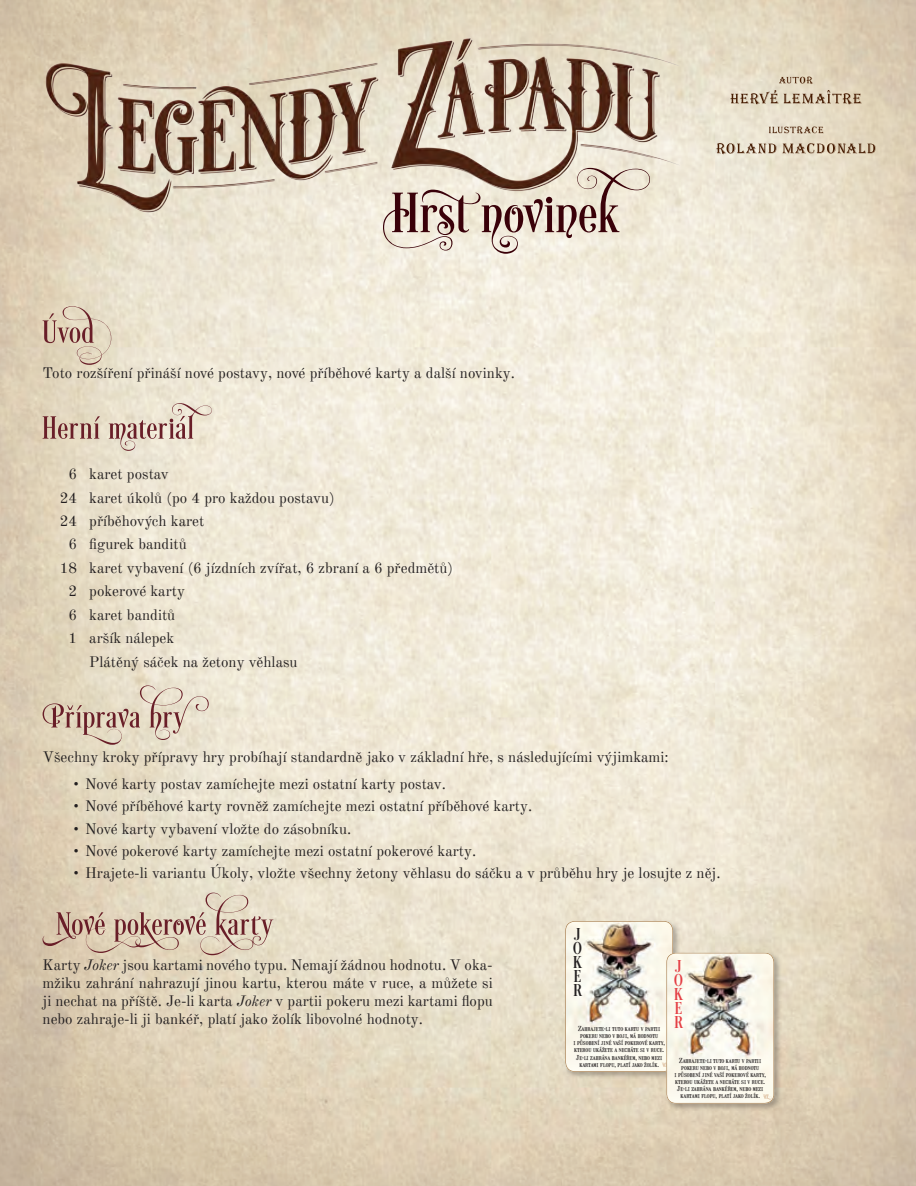
<style>
.page{position:relative;width:916px;height:1186px;background:#fff}
.page>*{position:absolute;margin:0;border:0;box-sizing:border-box;transform-origin:0 0}
.t1{font:17.7px/14.1px "LHF Desire PRO";color:#231f20;text-align:justify;scale:1.12 1}
.t2{font:17.7px/14.1px "LHF Desire PRO";color:#e43e44;text-align:justify;scale:1.12 1}
.t3{font:15px/18px "Old Standard TT";color:#231f20;text-align:justify}
.t4{font:6.6px/7.2px "Mailart Rubberstamp";color:#231f20;text-align:center}
.s1{font-style:italic}
</style>
<div class="page">
<svg style="left:43px;top:306px;width:68px;height:59px;background:#d4c2ad"></svg>
<svg style="left:43px;top:403px;width:169px;height:48px;background:#d8c6b6"></svg>
<svg style="left:43px;top:685px;width:166px;height:60px;background:#d8c7b4"></svg>
<svg style="left:43px;top:892px;width:230px;height:63px;background:#d3c0ac"></svg>
<div style="left:564px;top:919px;width:116px;height:160px;background:#e9e1ce"></div>
<div style="left:665px;top:951px;width:116px;height:160px;background:#231f20;opacity:.3"></div>
<img style="left:565px;top:921px;width:209px;height:182px">
<img style="left:26px;top:5px;width:674px;height:233px">
<svg style="left:730px;top:90px;width:131px;height:15px;background:#c3b29b"></svg>
<svg style="left:779px;top:77px;width:34px;height:7px"></svg>
<svg style="left:716px;top:143px;width:160px;height:11px;background:#b9a791"></svg>
<svg style="left:769px;top:126px;width:55px;height:8px"></svg>
<svg style="left:383px;top:168px;width:267px;height:86px;background:#cfc0b3"></svg>
<p class="t3" style="left:43px;top:363px;width:474px">Toto rozšíření přináší nové postavy, nové příběhové karty a další novinky.</p>
<p class="t3" style="left:69px;top:464px;width:102px">6 karet postav</p>
<p class="t3" style="left:60px;top:487px;width:276px">24 karet úkolů (po 4 pro každou postavu)</p>
<p class="t3" style="left:60px;top:511px;width:146px">24 příběhových karet</p>
<p class="t3" style="left:69px;top:534px;width:120px">6 figurek banditů</p>
<p class="t3" style="left:60px;top:558px;width:395px">18 karet vybavení (6 jízdních zvířat, 6 zbraní a 6 předmětů)</p>
<p class="t3" style="left:69px;top:581px;width:118px">2 pokerové karty</p>
<p class="t3" style="left:69px;top:605px;width:108px">6 karet banditů</p>
<p class="t3" style="left:69px;top:628px;width:107px">1 aršík nálepek</p>
<p class="t3" style="left:89px;top:651px;width:210px">Plátěný sáček na žetony věhlasu</p>
<p class="t3" style="left:43px;top:747px;width:628px">Všechny kroky přípravy hry probíhají standardně jako v základní hře, s následujícími výjimkami:</p>
<p class="t3" style="left:72px;top:774px;width:375px">• Nové karty postav zamíchejte mezi ostatní karty postav.</p>
<p class="t3" style="left:72px;top:796px;width:461px">• Nové příběhové karty rovněž zamíchejte mezi ostatní příběhové karty.</p>
<p class="t3" style="left:72px;top:818px;width:280px">• Nové karty vybavení vložte do zásobníku.</p>
<p class="t3" style="left:72px;top:840px;width:405px">• Nové pokerové karty zamíchejte mezi ostatní pokerové karty.</p>
<p class="t3" style="left:72px;top:863px;width:650px">• Hrajete-li variantu Úkoly, vložte všechny žetony věhlasu do sáčku a v průběhu hry je losujte z něj.</p>
<p class="t3" style="left:43px;top:954px;width:452px">Karty <span class="s1">Joker</span> jsou kartami nového typu. Nemají žádnou hodnotu. V oka&shy;mžiku zahrání nahrazují jinou kartu, kterou máte v ruce, a můžete si ji nechat na příště. Je-li karta <span class="s1">Joker</span> v partii pokeru mezi kartami flopu nebo zahraje-li ji bankéř, platí jako žolík libovolné hodnoty.</p>
<p class="t1" style="left:573px;top:927px;width:9px">J O K E R</p>
<p class="t4" style="left:573px;top:1024px;width:93px">Zahrajete-li tuto kartu v partii pokeru nebo v boji, má hodnotu<br>i působení jiné vaší pokerové karty, kterou ukážete a necháte si v ruce.<br>Je-li zahrána bankéřem, nebo mezi kartami flopu, platí jako žolík.</p>
<p class="t2" style="left:674px;top:958px;width:9px">J O K E R</p>
<p class="t4" style="left:674px;top:1056px;width:93px">Zahrajete-li tuto kartu v partii pokeru nebo v boji, má hodnotu<br>i působení jiné vaší pokerové karty, kterou ukážete a necháte si v ruce.<br>Je-li zahrána bankéřem, nebo mezi kartami flopu, platí jako žolík.</p>
</div>
